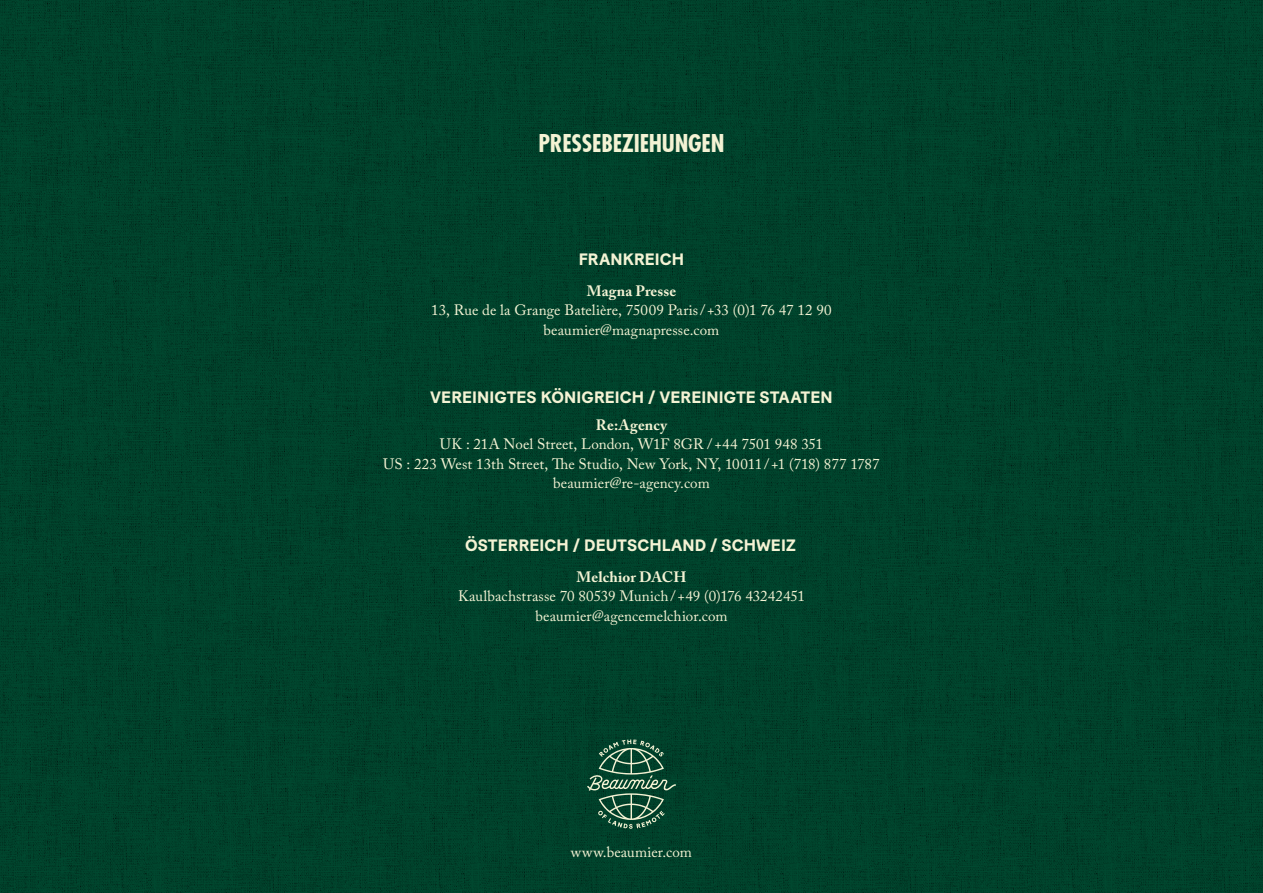
<style>
.page{position:relative;width:1263px;height:893px;background:#00412b}
.page>*{position:absolute;margin:0;border:0;box-sizing:border-box;transform-origin:0 0}
.t1{font:700 condensed 24px "Futura LT Pro";letter-spacing:-.01em;color:#f4f3d4}
.t2{font:700 16.5px "Baton Turbo";letter-spacing:.005em;color:#f4f3d4}
.t3{font:15px/19.5px "Adobe Caslon Pro";color:#f4f3d4;text-align:center}
.t4{font:700 15px "Adobe Caslon Pro";letter-spacing:.01em;color:#f4f3d4}
</style>
<div class="page">
<svg style="left:587px;top:739px;width:89px;height:90px"></svg>
<h1 class="t1" style="left:538px;top:127px;width:187px">PRESSEBEZIEHUNGEN</h1>
<p class="t2" style="left:579px;top:247px;width:107px">FRANKREICH</p>
<p class="t4" style="left:587px;top:282px;width:91px">Magna Presse</p>
<p class="t3" style="left:431px;top:300px;width:402px">13, Rue de la Grange Batelière, 75009 Paris/ +33 (0)1 76 47 12 90 beaumier@magnapresse.com</p>
<p class="t2" style="left:430px;top:385px;width:404px">VEREINIGTES KÖNIGREICH / VEREINIGTE STAATEN</p>
<p class="t4" style="left:596px;top:416px;width:73px">Re:Agency</p>
<p class="t3" style="left:383px;top:434px;width:498px">UK : 21A Noel Street, London, W1F 8GR /+44 7501 948 351<br>US : 223 West 13th Street, The Studio, New York, NY, 10011 /+1 (718) 877 1787 beaumier@re-agency.com</p>
<p class="t2" style="left:465px;top:533px;width:332px">ÖSTERREICH / DEUTSCHLAND / SCHWEIZ</p>
<p class="t4" style="left:577px;top:568px;width:111px">Melchior DACH</p>
<p class="t3" style="left:458px;top:586px;width:348px">Kaulbachstrasse 70 80539 Munich/ +49 (0)176 43242451 beaumier@agencemelchior.com</p>
<p class="t3" style="left:571px;top:842px;width:122px">www.beaumier.com</p>
</div>
